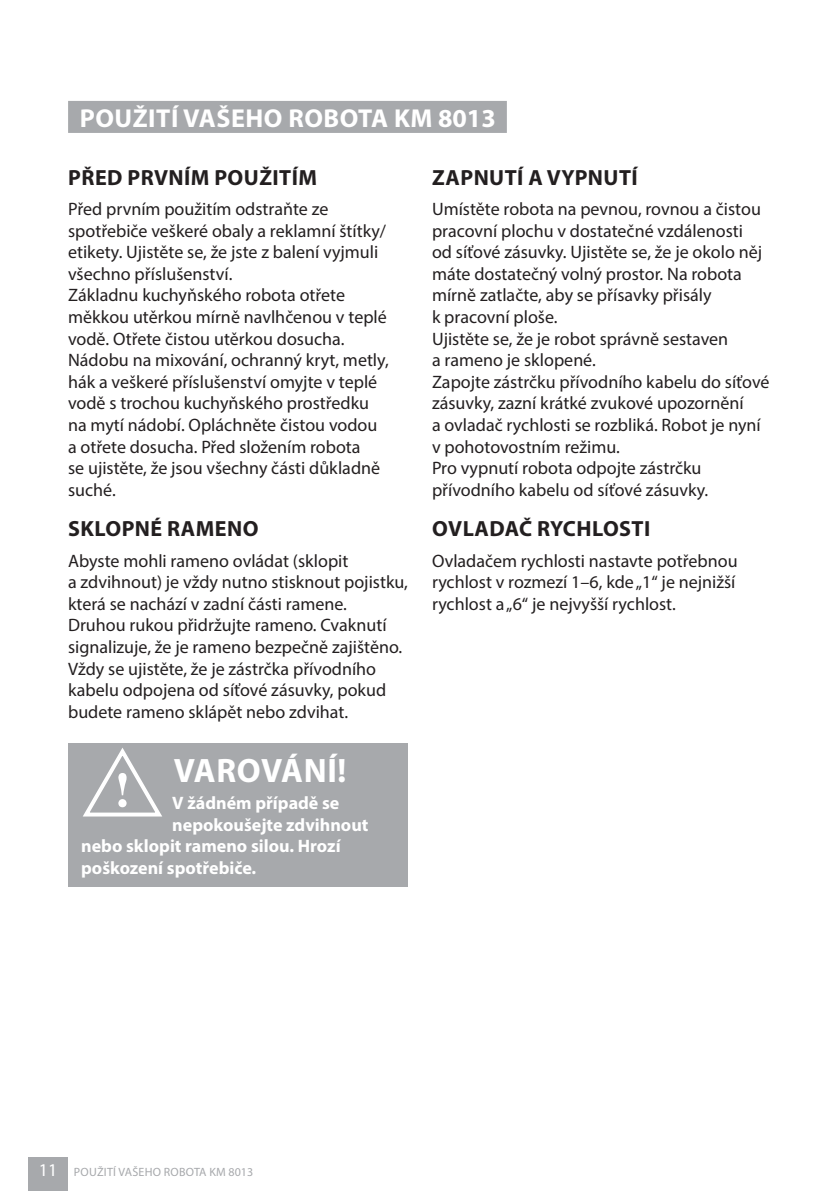
<style>
.page{position:relative;width:840px;height:1191px;background:#fff}
.page>*{position:absolute;margin:0;border:0;box-sizing:border-box;transform-origin:0 0}
.t1{font:700 34px "Myriad Pro";letter-spacing:.015em;color:#fff}
.t2{font:700 26px "Myriad Pro";letter-spacing:.02em;color:#fff}
.t3{font:700 22px "Myriad Pro";letter-spacing:.02em;color:#231f20}
.t4{font:18px/21.6px "Myriad Pro";color:#231f20}
.t5{font:700 18px "Myriad Pro";color:#fff}
.t6{font:12px "Myriad Pro";letter-spacing:.02em;color:#a7a9ac}
.s1{font-size:18px;color:#fff}
</style>
<div class="page">
<div style="left:28px;top:1157px;width:40px;height:34px;background:#a7a9ac"></div>
<div style="left:68px;top:101px;width:438px;height:32px;background:#a7a9ac"></div>
<div style="left:68px;top:743px;width:340px;height:143px;background:#a7a9ac"></div>
<svg style="left:83px;top:748px;width:79px;height:69px"></svg>
<h2 class="t2" style="left:80px;top:102px;width:417px">POUŽITÍ VAŠEHO ROBOTA KM 8013</h2>
<p class="t3" style="left:68px;top:164px;width:250px">PŘED PRVNÍM POUŽITÍM</p>
<p class="t4" style="left:68px;top:200px;width:322px">Před prvním použitím odstraňte ze spotřebiče veškeré obaly a reklamní štítky/ etikety. Ujistěte se, že jste z balení vyjmuli všechno příslušenství.<br>Základnu kuchyňského robota otřete měkkou utěrkou mírně navlhčenou v teplé vodě. Otřete čistou utěrkou dosucha.<br>Nádobu na mixování, ochranný kryt, metly, hák a veškeré příslušenství omyjte v teplé vodě s trochou kuchyňského prostředku na mytí nádobí. Opláchněte čistou vodou a otřete dosucha. Před složením robota<br>se ujistěte, že jsou všechny části důkladně suché.</p>
<p class="t3" style="left:68px;top:516px;width:191px">SKLOPNÉ RAMENO</p>
<p class="t4" style="left:68px;top:551px;width:341px">Abyste mohli rameno ovládat (sklopit<br>a zdvihnout) je vždy nutno stisknout pojistku, která se nachází v zadní části ramene.<br>Druhou rukou přidržujte rameno. Cvaknutí signalizuje, že je rameno bezpečně zajištěno.<br>Vždy se ujistěte, že je zástrčka přívodního kabelu odpojena od síťové zásuvky, pokud budete rameno sklápět nebo zdvihat.</p>
<h1 class="t1" style="left:174px;top:750px;width:174px">VAROVÁNÍ!</h1>
<p class="t5" style="left:172px;top:792px;width:168px">V žádném případě se</p>
<p class="t5" style="left:172px;top:813px;width:197px">nepokoušejte zdvihnout</p>
<p class="t5" style="left:81px;top:835px;width:261px">nebo sklopit rameno silou. Hrozí</p>
<p class="t5" style="left:81px;top:857px;width:176px">poškození spotřebiče.</p>
<p class="t3" style="left:432px;top:164px;width:207px">ZAPNUTÍ A VYPNUTÍ</p>
<p class="t4" style="left:432px;top:200px;width:339px">Umístěte robota na pevnou, rovnou a čistou pracovní plochu v dostatečné vzdálenosti<br>od síťové zásuvky. Ujistěte se, že je okolo něj máte dostatečný volný prostor. Na robota mírně zatlačte, aby se přísavky přisály<br>k pracovní ploše.<br>Ujistěte se, že je robot správně sestaven<br>a rameno je sklopené.<br>Zapojte zástrčku přívodního kabelu do síťové zásuvky, zazní krátké zvukové upozornění<br>a ovladač rychlosti se rozbliká. Robot je nyní v pohotovostním režimu.<br>Pro vypnutí robota odpojte zástrčku přívodního kabelu od síťové zásuvky.</p>
<p class="t3" style="left:432px;top:516px;width:219px">OVLADAČ RYCHLOSTI</p>
<p class="t4" style="left:432px;top:551px;width:307px;text-align:justify">Ovladačem rychlosti nastavte potřebnou rychlost v rozmezí 1–6, kde „1“ je nejnižší rychlost a „6“ je nejvyšší rychlost.</p>
<p class="t6" style="left:39px;top:1167px;width:215px"><span class="s1">11</span> POUŽITÍ VAŠEHO ROBOTA KM 8013</p>
</div>
